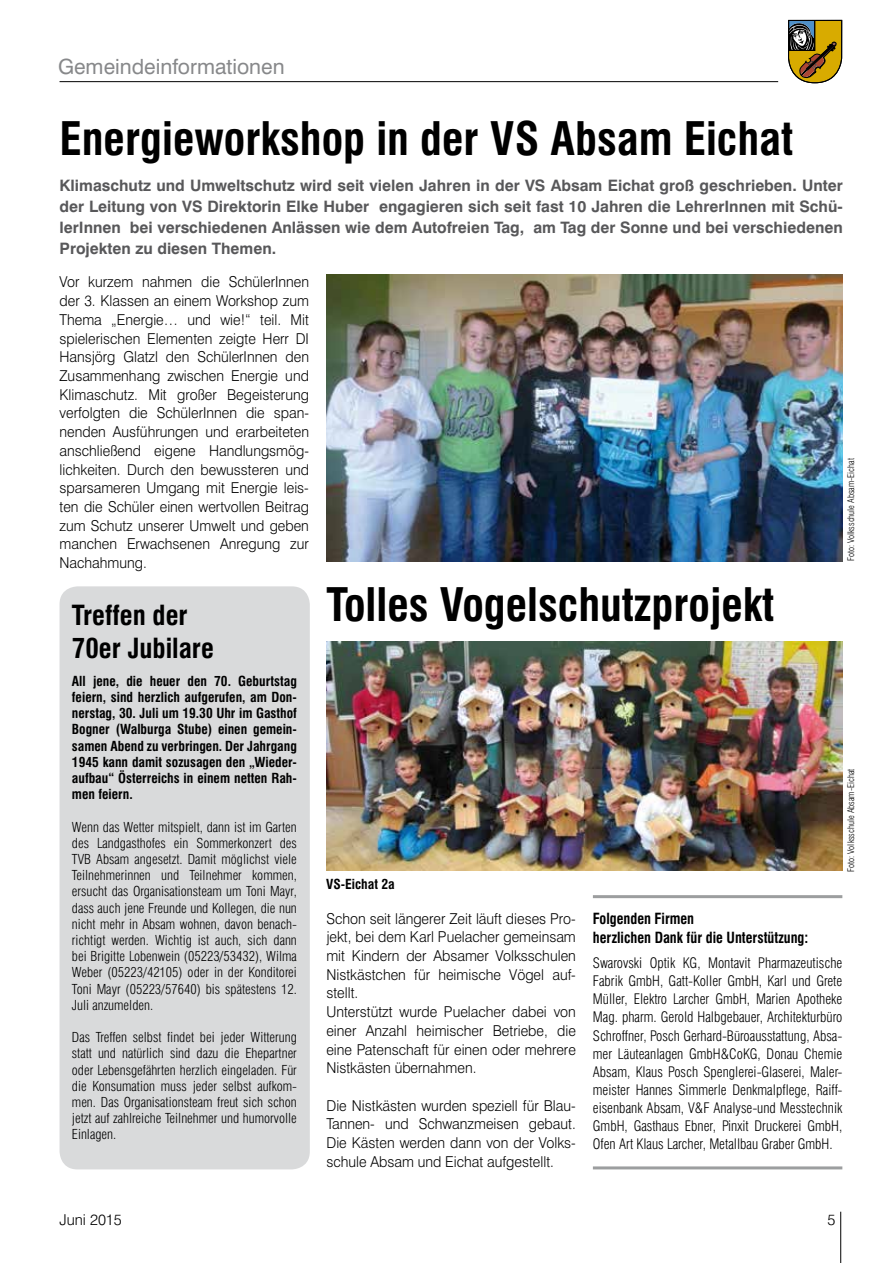
<style>
.page{position:relative;width:893px;height:1263px;background:#fff}
.page>*{position:absolute;margin:0;border:0;box-sizing:border-box;transform-origin:0 0}
.t1{font:700 condensed 45px "Swiss 721 BT";color:#000}
.t2{font:700 condensed 27px/32.4px "Swiss 721 BT";color:#000}
.t3{font:21px "Swiss 721 BT";color:#87888a}
.t4{font:700 15.75px/21px "Swiss 721 BT";color:#58585a;text-align:justify}
.t5{font:300 15px/18.8px "Swiss 721 BT";color:#000;text-align:justify;scale:.95 1}
.t6{font:700 condensed 15px/19px "Swiss 721 BT";color:#000;scale:.95 1}
.t7{font:300 15px "Swiss 721 BT";color:#000}
.t8{font:300 condensed 14.25px/18.1px "Swiss 721 BT";color:#000;text-align:justify}
.t9{font:300 condensed 13.5px/16.2px "Swiss 721 BT";color:#000;text-align:justify}
.t10{font:700 condensed 13.5px/16.2px "Swiss 721 BT";color:#000;text-align:justify}
.t11{font:300 condensed 9px "Swiss 721 BT";color:#000}
</style>
<div class="page">
<svg style="left:788px;top:20px;width:54px;height:64px;background:#9a8231"></svg>
<hr style="left:60px;top:81px;width:718px;height:1px;background:#000">
<hr style="left:840px;top:1212px;width:1px;height:51px;background:#000">
<img style="left:326px;top:274px;width:517px;height:287px">
<img style="left:326px;top:641px;width:516px;height:230px">
<hr style="left:593px;top:895px;width:249px;height:3px;background:#9c9e9f">
<hr style="left:593px;top:1166px;width:249px;height:3px;background:#9c9e9f">
<div style="left:60px;top:586px;width:250px;height:583px;background:#d9dadb;border-radius:18px"></div>
<h3 class="t3" style="left:58px;top:53px;width:228px">Gemeindeinformationen</h3>
<h1 class="t1" style="left:60px;top:112px;width:735px">Energieworkshop in der VS Absam Eichat</h1>
<p class="t4" style="left:60px;top:175px;width:785px">Klimaschutz und Umweltschutz wird seit vielen Jahren in der VS Absam Eichat groß geschrieben. Unter der Leitung von VS Direktorin Elke Huber engagieren sich seit fast 10 Jahren die LehrerInnen mit Schü&shy;lerInnen bei verschiedenen Anlässen wie dem Autofreien Tag, am Tag der Sonne und bei verschiedenen Projekten zu diesen Themen.</p>
<p class="t5" style="left:60px;top:273px;width:264px">Vor kurzem nahmen die SchülerInnen der 3. Klassen an einem Workshop zum Thema „Energie… und wie!“ teil. Mit spielerischen Elementen zeigte Herr DI Hansjörg Glatzl den SchülerInnen den Zusammenhang zwischen Energie und Klimaschutz. Mit großer Begeisterung verfolgten die SchülerInnen die span&shy;nenden Ausführungen und erarbeiteten anschließend eigene Handlungsmög&shy;lichkeiten. Durch den bewussteren und sparsameren Umgang mit Energie leis&shy;ten die Schüler einen wertvollen Beitrag zum Schutz unserer Umwelt und geben manchen Erwachsenen Anregung zur Nachahmung.</p>
<h1 class="t1" style="left:326px;top:577px;width:449px">Tolles Vogelschutzprojekt</h1>
<p class="t11" style="left:846px;top:561px;width:105px;rotate:-90deg">Foto: Volksschule Absam-Eichat</p>
<h2 class="t2" style="left:72px;top:599px;width:143px">Treffen der<br>70er Jubilare</h2>
<p class="t10" style="left:72px;top:673px;width:226px">All jene, die heuer den 70. Geburtstag feiern, sind herzlich aufgerufen, am Don&shy;nerstag, 30. Juli um 19.30 Uhr im Gasthof Bogner (Walburga Stube) einen gemein&shy;samen Abend zu verbringen. Der Jahrgang 1945 kann damit sozusagen den „Wieder&shy;aufbau“ Österreichs in einem netten Rah&shy;men feiern.</p>
<p class="t9" style="left:72px;top:818px;width:226px">Wenn das Wetter mitspielt, dann ist im Garten des Landgasthofes ein Sommerkonzert des TVB Absam angesetzt. Damit möglichst viele Teilnehmerinnen und Teilnehmer kommen, ersucht das Organisationsteam um Toni Mayr, dass auch jene Freunde und Kollegen, die nun nicht mehr in Absam wohnen, davon benach&shy;richtigt werden. Wichtig ist auch, sich dann bei Brigitte Lobenwein (05223/53432), Wilma Weber (05223/42105) oder in der Konditorei Toni Mayr (05223/57640) bis spätestens 12.<br>Juli anzumelden.</p>
<p class="t9" style="left:72px;top:1029px;width:226px">Das Treffen selbst findet bei jeder Witterung statt und natürlich sind dazu die Ehepartner oder Lebensgefährten herzlich eingeladen. Für die Konsumation muss jeder selbst aufkom&shy;men. Das Organisationsteam freut sich schon jetzt auf zahlreiche Teilnehmer und humorvolle Einlagen.</p>
<p class="t11" style="left:846px;top:872px;width:105px;rotate:-90deg">Foto: Volksschule Absam-Eichat</p>
<p class="t10" style="left:326px;top:876px;width:70px">VS-Eichat 2a</p>
<p class="t5" style="left:326px;top:909px;width:264px;text-align:left">Schon seit längerer Zeit läuft dieses Pro&shy;jekt, bei dem Karl Puelacher gemeinsam mit Kindern der Absamer Volksschulen Nistkästchen für heimische Vögel auf&shy;stellt.<br>Unterstützt wurde Puelacher dabei von einer Anzahl heimischer Betriebe, die eine Patenschaft für einen oder mehrere Nistkästen übernahmen.</p>
<p class="t5" style="left:326px;top:1096px;width:264px">Die Nistkästen wurden speziell für Blau-Tannen- und Schwanzmeisen gebaut.<br>Die Kästen werden dann von der Volks&shy;schule Absam und Eichat aufgestellt.</p>
<p class="t6" style="left:593px;top:909px;width:228px">Folgenden Firmen<br>herzlichen Dank für die Unterstützung:</p>
<p class="t8" style="left:593px;top:954px;width:251px">Swarovski Optik KG, Montavit Pharmazeutische Fabrik GmbH, Gatt-Koller GmbH, Karl und Grete Müller, Elektro Larcher GmbH, Marien Apotheke Mag. pharm. Gerold Halbgebauer, Architekturbüro Schroffner, Posch Gerhard-Büroausstattung, Absa&shy;mer Läuteanlagen GmbH&amp;CoKG, Donau Chemie Absam, Klaus Posch Spenglerei-Glaserei, Maler&shy;meister Hannes Simmerle Denkmalpflege, Raiff&shy;eisenbank Absam, V&amp;F Analyse-und Messtechnik GmbH, Gasthaus Ebner, Pinxit Druckerei GmbH, Ofen Art Klaus Larcher, Metallbau Graber GmbH.</p>
<p class="t7" style="left:60px;top:1210px;width:64px">Juni 2015</p>
<p class="t7" style="left:828px;top:1210px;width:9px">5</p>
</div>
